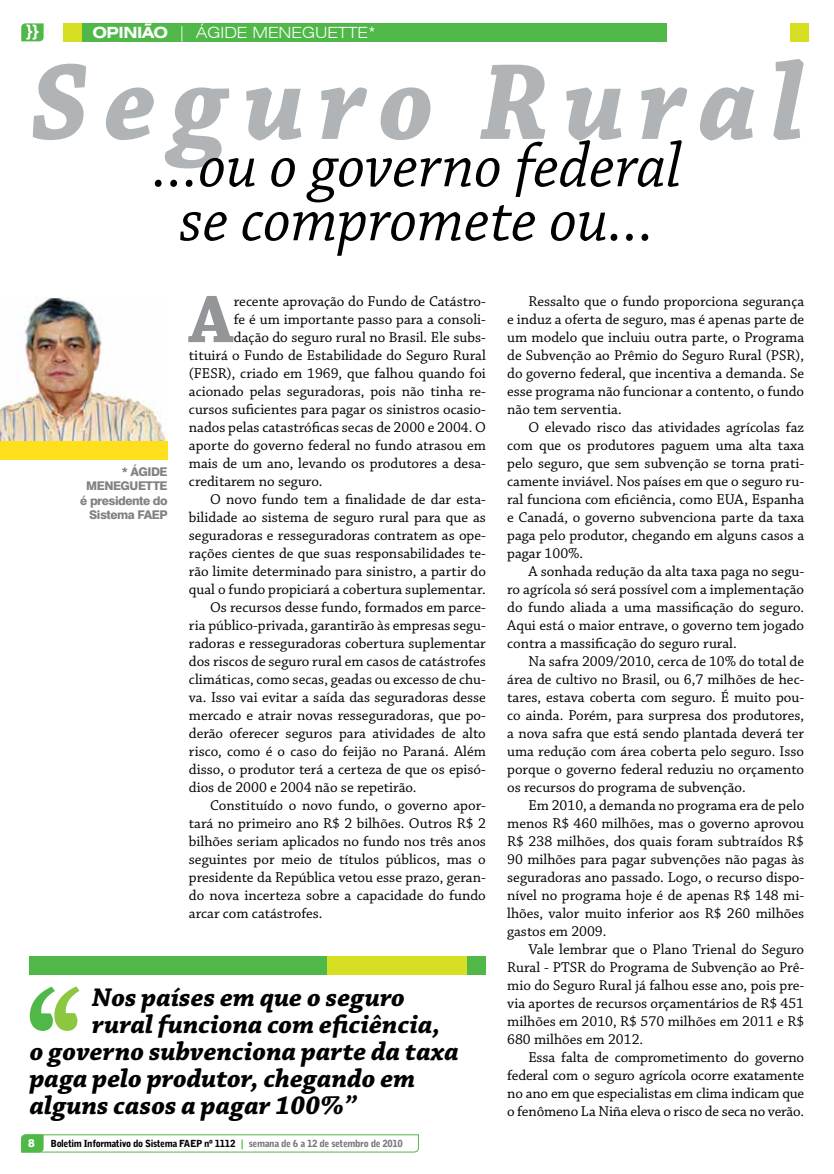
<style>
.page{position:relative;width:834px;height:1174px;background:#fff}
.page>*{position:absolute;margin:0;border:0;box-sizing:border-box;transform-origin:0 0}
.t1{font:italic 700 114px "Chaparral Pro";letter-spacing:.13em;color:#b1b4b6;scale:.96 1}
.t2{font:700 70.35px "Chaparral Pro";color:#939598}
.t3{font:italic 66px/54px "Chaparral Pro";color:#000;text-align:center;scale:.96 1}
.t4{font:italic 700 27px "Chaparral Pro";color:#000}
.t5{font:300 expanded 15.45px "Swiss 721 BT";color:#fff}
.t6{font:15px/18px "Chaparral Pro";color:#000;text-align:justify}
.t7{font:800 12px/14.4px "Swiss 721 BT";letter-spacing:-.04em;color:#808285;text-align:right}
.t8{font:800 11.25px "Swiss 721 BT";color:#fff}
.t9{font:900 9.75px "Bell Gothic BT";letter-spacing:-.04em;color:#000}
.s1{font-weight:700}
.s2{font-family:"Bell Centennial BT Bold Listing";font-weight:400;color:#50b848}
.s3{color:#77787b}
</style>
<div class="page">
<svg style="left:21px;top:1134px;width:398px;height:18px"></svg>
<div style="left:64px;top:23px;width:602px;height:18px;background:#50b848"></div>
<div style="left:64px;top:23px;width:18px;height:18px;background:#d7df23"></div>
<div style="left:790px;top:23px;width:18px;height:18px;background:#d7df23"></div>
<svg style="left:21px;top:23px;width:23px;height:18px"></svg>
<img style="left:0;top:297px;width:167px;height:144px">
<div style="left:0;top:441px;width:168px;height:18px;background:#fedf1b"></div>
<div style="left:188px;top:956px;width:295px;height:18px;background:#d7df23"></div>
<div style="left:468px;top:956px;width:18px;height:18px;background:#50b848"></div>
<div style="left:30px;top:956px;width:297px;height:18px;background:#50b848"></div>
<svg style="left:30px;top:986px;width:49px;height:45px"></svg>
<p class="t5" style="left:92px;top:23px;width:285px"><span class="s1">OPINIÃO</span> | ÁGIDE MENEGUETTE*</p>
<h1 class="t1" style="left:30px;top:36px;width:808px">Seguro Rural</h1>
<h3 class="t3" style="left:152px;top:141px;width:553px">...ou o governo federal se compromete ou...</h3>
<p class="t7" style="left:80px;top:464px;width:89px">* ágide meneguette é presidente do<br>Sistema Faep</p>
<h2 class="t2" style="left:189px;top:278px;width:46px">A</h2>
<p class="t6" style="left:234px;top:293px;width:253px">recente aprovação do Fundo de Catástro-</p>
<p class="t6" style="left:234px;top:311px;width:253px">fe é um importante passo para a consoli-</p>
<p class="t6" style="left:234px;top:329px;width:253px">dação do seguro rural no Brasil. Ele subs-</p>
<p class="t6" style="left:189px;top:347px;width:298px">tituirá o Fundo de Estabilidade do Seguro Rural</p>
<p class="t6" style="left:189px;top:365px;width:298px">(FESR), criado em 1969, que falhou quando foi</p>
<p class="t6" style="left:189px;top:383px;width:298px">acionado pelas seguradoras, pois não tinha re-</p>
<p class="t6" style="left:189px;top:401px;width:298px">cursos suficientes para pagar os sinistros ocasio-</p>
<p class="t6" style="left:189px;top:419px;width:298px">nados pelas catastróficas secas de 2000 e 2004. O</p>
<p class="t6" style="left:189px;top:437px;width:298px">aporte do governo federal no fundo atrasou em</p>
<p class="t6" style="left:189px;top:455px;width:298px">mais de um ano, levando os produtores a desa-</p>
<p class="t6" style="left:189px;top:473px;width:135px">creditarem no seguro.</p>
<p class="t6" style="left:210px;top:491px;width:277px">O novo fundo tem a finalidade de dar esta-</p>
<p class="t6" style="left:189px;top:509px;width:298px">bilidade ao sistema de seguro rural para que as</p>
<p class="t6" style="left:189px;top:527px;width:298px">seguradoras e resseguradoras contratem as ope-</p>
<p class="t6" style="left:189px;top:545px;width:298px">rações cientes de que suas responsabilidades te-</p>
<p class="t6" style="left:189px;top:563px;width:298px">rão limite determinado para sinistro, a partir do</p>
<p class="t6" style="left:189px;top:581px;width:298px">qual o fundo propiciará a cobertura suplementar.</p>
<p class="t6" style="left:210px;top:599px;width:277px">Os recursos desse fundo, formados em parce-</p>
<p class="t6" style="left:189px;top:617px;width:298px">ria público-privada, garantirão às empresas segu-</p>
<p class="t6" style="left:189px;top:635px;width:298px">radoras e resseguradoras cobertura suplementar</p>
<p class="t6" style="left:189px;top:653px;width:298px">dos riscos de seguro rural em casos de catástrofes</p>
<p class="t6" style="left:189px;top:671px;width:298px">climáticas, como secas, geadas ou excesso de chu-</p>
<p class="t6" style="left:189px;top:689px;width:298px">va. Isso vai evitar a saída das seguradoras desse</p>
<p class="t6" style="left:189px;top:707px;width:298px">mercado e atrair novas resseguradoras, que po-</p>
<p class="t6" style="left:189px;top:725px;width:298px">derão oferecer seguros para atividades de alto</p>
<p class="t6" style="left:189px;top:743px;width:298px">risco, como é o caso do feijão no Paraná. Além</p>
<p class="t6" style="left:189px;top:761px;width:298px">disso, o produtor terá a certeza de que os episó-</p>
<p class="t6" style="left:189px;top:779px;width:229px">dios de 2000 e 2004 não se repetirão.</p>
<p class="t6" style="left:210px;top:797px;width:277px">Constituído o novo fundo, o governo apor-</p>
<p class="t6" style="left:189px;top:815px;width:298px">tará no primeiro ano R$ 2 bilhões. Outros R$ 2</p>
<p class="t6" style="left:189px;top:833px;width:298px">bilhões seriam aplicados no fundo nos três anos</p>
<p class="t6" style="left:189px;top:851px;width:298px">seguintes por meio de títulos públicos, mas o</p>
<p class="t6" style="left:189px;top:869px;width:298px">presidente da República vetou esse prazo, geran-</p>
<p class="t6" style="left:189px;top:887px;width:298px">do nova incerteza sobre a capacidade do fundo</p>
<p class="t6" style="left:189px;top:905px;width:135px">arcar com catástrofes.</p>
<h3 class="t4" style="left:92px;top:981px;width:314px">Nos países em que o seguro</h3>
<h3 class="t4" style="left:92px;top:1008px;width:350px">rural funciona com eficiência,</h3>
<h3 class="t4" style="left:30px;top:1035px;width:430px">o governo subvenciona parte da taxa</h3>
<h3 class="t4" style="left:30px;top:1062px;width:387px">paga pelo produtor, chegando em</h3>
<h3 class="t4" style="left:30px;top:1089px;width:328px">alguns casos a pagar 100%”</h3>
<p class="t8" style="left:28px;top:1136px;width:8px">8</p>
<p class="t9" style="left:51px;top:1137px;width:354px">Boletim Informativo do Sistema FAEP nº 1112 <span class="s2">|</span> <span class="s3">semana de 6 a 12 de setembro de 2010</span></p>
<p class="t6" style="left:507px;top:293px;width:298px;text-indent:21px">Ressalto que o fundo proporciona segurança e induz a oferta de seguro, mas é apenas parte de um modelo que incluiu outra parte, o Programa de Subvenção ao Prêmio do Seguro Rural (PSR), do governo federal, que incentiva a demanda. Se esse programa não funcionar a contento, o fundo não tem serventia.</p>
<p class="t6" style="left:507px;top:419px;width:298px;text-indent:21px">O elevado risco das atividades agrícolas faz com que os produtores paguem uma alta taxa pelo seguro, que sem subvenção se torna prati&shy;camente inviável. Nos países em que o seguro ru&shy;ral funciona com eficiência, como EUA, Espanha e Canadá, o governo subvenciona parte da taxa paga pelo produtor, chegando em alguns casos a pagar 100%.</p>
<p class="t6" style="left:507px;top:563px;width:298px;text-indent:21px">A sonhada redução da alta taxa paga no segu&shy;ro agrícola só será possível com a implementação do fundo aliada a uma massificação do seguro.<br>Aqui está o maior entrave, o governo tem jogado contra a massificação do seguro rural.</p>
<p class="t6" style="left:507px;top:653px;width:298px;text-indent:21px">Na safra 2009/2010, cerca de 10% do total de área de cultivo no Brasil, ou 6,7 milhões de hec&shy;tares, estava coberta com seguro. É muito pou&shy;co ainda. Porém, para surpresa dos produtores, a nova safra que está sendo plantada deverá ter uma redução com área coberta pelo seguro. Isso porque o governo federal reduziu no orçamento os recursos do programa de subvenção.</p>
<p class="t6" style="left:507px;top:797px;width:298px;text-indent:21px">Em 2010, a demanda no programa era de pelo menos R$ 460 milhões, mas o governo aprovou R$ 238 milhões, dos quais foram subtraídos R$ 90 milhões para pagar subvenções não pagas às seguradoras ano passado. Logo, o recurso dispo&shy;nível no programa hoje é de apenas R$ 148 mi&shy;lhões, valor muito inferior aos R$ 260 milhões gastos em 2009.</p>
<p class="t6" style="left:507px;top:941px;width:298px;text-indent:21px">Vale lembrar que o Plano Trienal do Seguro Rural - PTSR do Programa de Subvenção ao Prê&shy;mio do Seguro Rural já falhou esse ano, pois pre&shy;via aportes de recursos orçamentários de R$ 451 milhões em 2010, R$ 570 milhões em 2011 e R$ 680 milhões em 2012.</p>
<p class="t6" style="left:507px;top:1049px;width:298px;text-indent:21px">Essa falta de comprometimento do governo federal com o seguro agrícola ocorre exatamente no ano em que especialistas em clima indicam que o fenômeno La Niña eleva o risco de seca no verão.</p>
</div>
